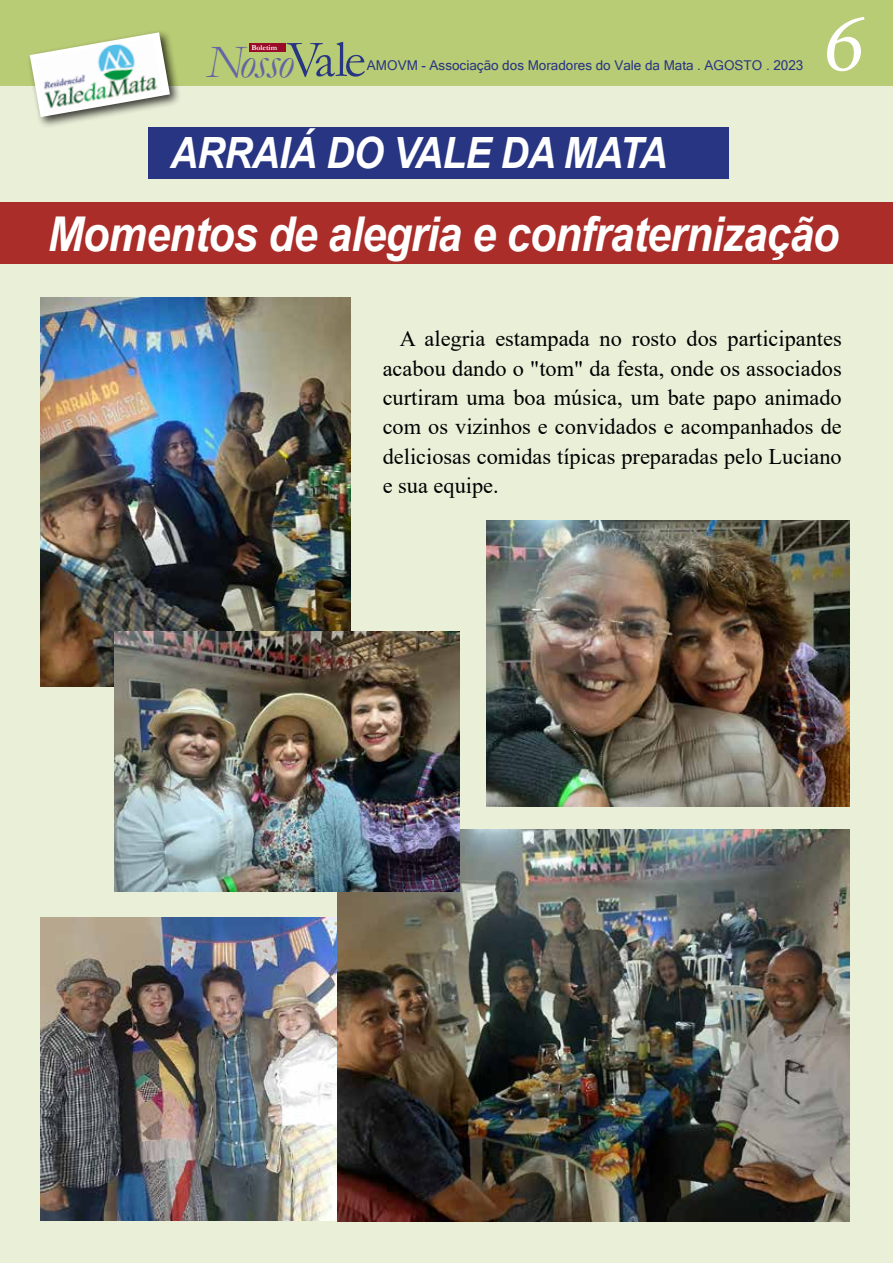
<style>
.page{position:relative;width:893px;height:1263px;background:#eaefd8}
.page>*{position:absolute;margin:0;border:0;box-sizing:border-box;transform-origin:0 0}
.t1{font:italic 84px "Minion Variable Concept";color:#fff}
.t2{font:italic 700 48px "Arial";letter-spacing:-.02em;color:#fff;scale:.9 1}
.t3{font:italic 46.95px "Garamond";letter-spacing:-.04em;color:#6565a4}
.t4{font:italic 700 43.05px "Arial";letter-spacing:-.02em;color:#fff;scale:.9 1}
.t5{font:22.35px/29.4px "Times New Roman";color:#000;text-align:justify}
.t6{font:13.5px "Microsoft Sans Serif";color:#283583}
.t7{font:700 7.65px "Garamond";color:#fff}
.s1{font-style:normal;font-size:52.35px;color:#283583}
</style>
<div class="page">
<div style="left:0;top:0;width:893px;height:85px;background:#b8cb75"></div>
<div style="left:249px;top:43px;width:36px;height:8px;background:#9a0b28"></div>
<div style="left:26px;top:29px;width:156px;height:100px;background:#000;opacity:.75"></div>
<svg style="left:30px;top:32px;width:140px;height:85px"></svg>
<img style="left:35px;top:38px;width:127px;height:76px">
<div style="left:148px;top:127px;width:581px;height:52px;background:#283583"></div>
<div style="left:0;top:202px;width:893px;height:62px;background:#aa2d29"></div>
<img style="left:40px;top:918px;width:298px;height:302px">
<img style="left:40px;top:297px;width:311px;height:389px">
<img style="left:338px;top:829px;width:511px;height:393px">
<img style="left:486px;top:521px;width:364px;height:285px">
<img style="left:114px;top:631px;width:345px;height:260px">
<h3 class="t3" style="left:207px;top:31px;width:161px">Nosso<span class="s1">Vale</span></h3>
<p class="t7" style="left:251px;top:42px;width:27px">Boletim</p>
<p class="t6" style="left:367px;top:57px;width:438px">AMOVM - Associação dos Moradores do Vale da Mata . AGOSTO . 2023</p>
<h3 class="t4" style="left:170px;top:125px;width:554px">ARRAIÁ DO VALE DA MATA</h3>
<h1 class="t1" style="left:823px;top:-15px;width:42px">6</h1>
<h2 class="t2" style="left:48px;top:203px;width:881px">Momentos de alegria e confraternização</h2>
<p class="t5" style="left:383px;top:323px;width:461px;text-indent:17px">A alegria estampada no rosto dos participantes acabou dando o "tom" da festa, onde os associados curtiram uma boa música, um bate papo animado com os vizinhos e convidados e acompanhados de deliciosas comidas típicas preparadas pelo Luciano e sua equipe.</p>
</div>
